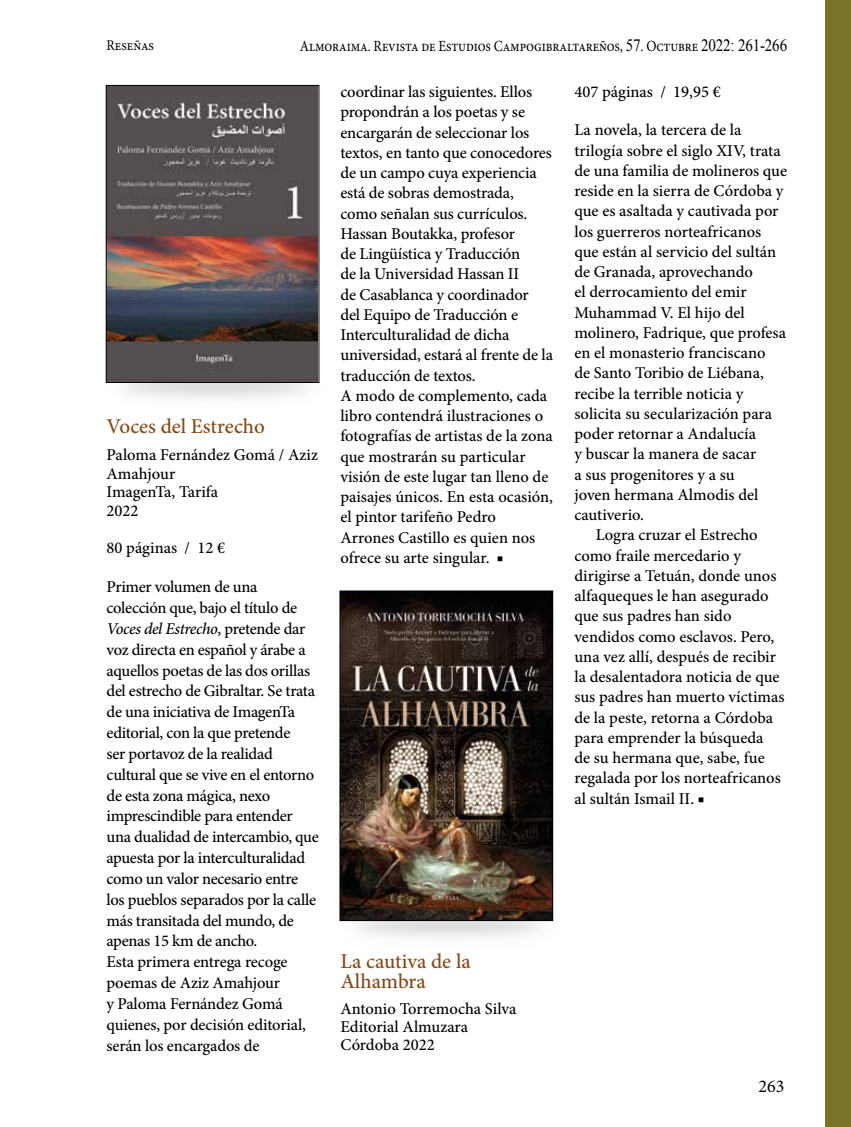
<style>
.page{position:relative;width:851px;height:1127px;background:#fff}
.page>*{position:absolute;margin:0;border:0;box-sizing:border-box;transform-origin:0 0}
.t1{font:500 21px/19.5px "Minion Pro";color:#844917}
.t2{font:18px "Minion Pro";color:#000}
.t3{font:500 16.5px/20.2px "Minion Pro";letter-spacing:-.01em;color:#000}
.t4{font:15.6px "Minion Pro";letter-spacing:-.01em;color:#000;scale:.87 1}
.t5{font:14.85px "Minion Pro";letter-spacing:-.005em;color:#000;scale:.91 1}
.s1{font-family:"Times New Roman";font-size:17.25px}
.s2{font-style:italic}
</style>
<div class="page">
<div style="left:825px;top:0;width:25px;height:1127px;background:#787327"></div>
<img style="left:108px;top:87px;width:209px;height:294px">
<div style="left:106px;top:85px;width:213px;height:298px;border:1px solid #000"></div>
<img style="left:341px;top:593px;width:210px;height:326px">
<div style="left:339px;top:591px;width:214px;height:330px;border:1px solid #000"></div>
<p class="t5" style="left:106px;top:36px;width:54px">Reseñas</p>
<p class="t4" style="left:300px;top:35px;width:561px">Almoraima. Revista de Estudios Campogibraltareños, <span class="s1">57</span>. Octubre <span class="s1">2022: 261-266</span></p>
<p class="t1" style="left:106px;top:417px;width:160px">Voces del Estrecho</p>
<p class="t3" style="left:106px;top:445px;width:213px;line-height:18.6px">Paloma Fernández Gomá / Aziz<br>Amahjour<br>ImagenTa, Tarifa<br>2022</p>
<p class="t3" style="left:106px;top:537px;width:120px">80 páginas / 12 €</p>
<p class="t3" style="left:106px;top:577px;width:214px;line-height:20.9px">Primer volumen de una colección que, bajo el título de<br><span class="s2">Voces del Estrecho</span>, pretende dar voz directa en español y árabe a aquellos poetas de las dos orillas del estrecho de Gibraltar. Se trata de una iniciativa de ImagenTa editorial, con la que pretende<br>ser portavoz de la realidad cultural que se vive en el entorno de esta zona mágica, nexo imprescindible para entender una dualidad de intercambio, que apuesta por la interculturalidad como un valor necesario entre los pueblos separados por la calle más transitada del mundo, de apenas 15 km de ancho.<br>Esta primera entrega recoge poemas de Aziz Amahjour<br>y Paloma Fernández Gomá quienes, por decisión editorial, serán los encargados de</p>
<p class="t3" style="left:340px;top:82px;width:214px">coordinar las siguientes. Ellos propondrán a los poetas y se encargarán de seleccionar los textos, en tanto que conocedores de un campo cuya experiencia está de sobras demostrada, como señalan sus currículos.<br>Hassan Boutakka, profesor<br>de Lingüística y Traducción<br>de la Universidad Hassan II<br>de Casablanca y coordinador<br>del Equipo de Traducción e<br>Interculturalidad de dicha universidad, estará al frente de la traducción de textos.<br>A modo de complemento, cada libro contendrá ilustraciones o fotografías de artistas de la zona que mostrarán su particular visión de este lugar tan lleno de paisajes únicos. En esta ocasión, el pintor tarifeño Pedro<br>Arrones Castillo es quien nos ofrece su arte singular. ■</p>
<p class="t3" style="left:574px;top:82px;width:148px">407 páginas / 19,95 €</p>
<p class="t3" style="left:574px;top:120px;width:169px">La novela, la tercera de la</p>
<p class="t3" style="left:574px;top:140px;width:208px">trilogía sobre el siglo XIV, trata</p>
<p class="t3" style="left:574px;top:160px;width:214px">de una familia de molineros que</p>
<p class="t3" style="left:574px;top:181px;width:211px">reside en la sierra de Córdoba y</p>
<p class="t3" style="left:574px;top:201px;width:205px">que es asaltada y cautivada por</p>
<p class="t3" style="left:574px;top:221px;width:188px">los guerreros norteafricanos</p>
<p class="t3" style="left:574px;top:241px;width:203px">que están al servicio del sultán</p>
<p class="t3" style="left:574px;top:262px;width:180px">de Granada, aprovechando</p>
<p class="t3" style="left:574px;top:282px;width:174px">el derrocamiento del emir</p>
<p class="t3" style="left:574px;top:302px;width:172px">Muhammad V. El hijo del</p>
<p class="t3" style="left:574px;top:322px;width:213px">molinero, Fadrique, que profesa</p>
<p class="t3" style="left:574px;top:343px;width:193px">en el monasterio franciscano</p>
<p class="t3" style="left:574px;top:363px;width:191px">de Santo Toribio de Liébana,</p>
<p class="t3" style="left:574px;top:383px;width:170px">recibe la terrible noticia y</p>
<p class="t3" style="left:574px;top:403px;width:199px">solicita su secularización para</p>
<p class="t3" style="left:574px;top:424px;width:183px">poder retornar a Andalucía</p>
<p class="t3" style="left:574px;top:444px;width:183px">y buscar la manera de sacar</p>
<p class="t3" style="left:574px;top:464px;width:162px">a sus progenitores y a su</p>
<p class="t3" style="left:574px;top:484px;width:185px">joven hermana Almodis del</p>
<p class="t3" style="left:574px;top:505px;width:71px">cautiverio.</p>
<p class="t3" style="left:595px;top:525px;width:163px">Logra cruzar el Estrecho</p>
<p class="t3" style="left:574px;top:545px;width:168px">como fraile mercedario y</p>
<p class="t3" style="left:574px;top:565px;width:203px">dirigirse a Tetuán, donde unos</p>
<p class="t3" style="left:574px;top:586px;width:196px">alfaqueques le han asegurado</p>
<p class="t3" style="left:574px;top:606px;width:159px">que sus padres han sido</p>
<p class="t3" style="left:574px;top:626px;width:201px">vendidos como esclavos. Pero,</p>
<p class="t3" style="left:574px;top:646px;width:203px">una vez allí, después de recibir</p>
<p class="t3" style="left:574px;top:667px;width:207px">la desalentadora noticia de que</p>
<p class="t3" style="left:574px;top:687px;width:211px">sus padres han muerto víctimas</p>
<p class="t3" style="left:574px;top:707px;width:200px">de la peste, retorna a Córdoba</p>
<p class="t3" style="left:574px;top:727px;width:191px">para emprender la búsqueda</p>
<p class="t3" style="left:574px;top:748px;width:192px">de su hermana que, sabe, fue</p>
<p class="t3" style="left:574px;top:768px;width:208px">regalada por los norteafricanos</p>
<p class="t3" style="left:574px;top:788px;width:132px">al sultán Ismail II. ■</p>
<p class="t1" style="left:340px;top:952px;width:132px">La cautiva de la<br>Alhambra</p>
<p class="t3" style="left:340px;top:1000px;width:178px;line-height:18px">Antonio Torremocha Silva<br>Editorial Almuzara<br>Córdoba 2022</p>
<p class="t2" style="left:758px;top:1074px;width:27px">263</p>
</div>
